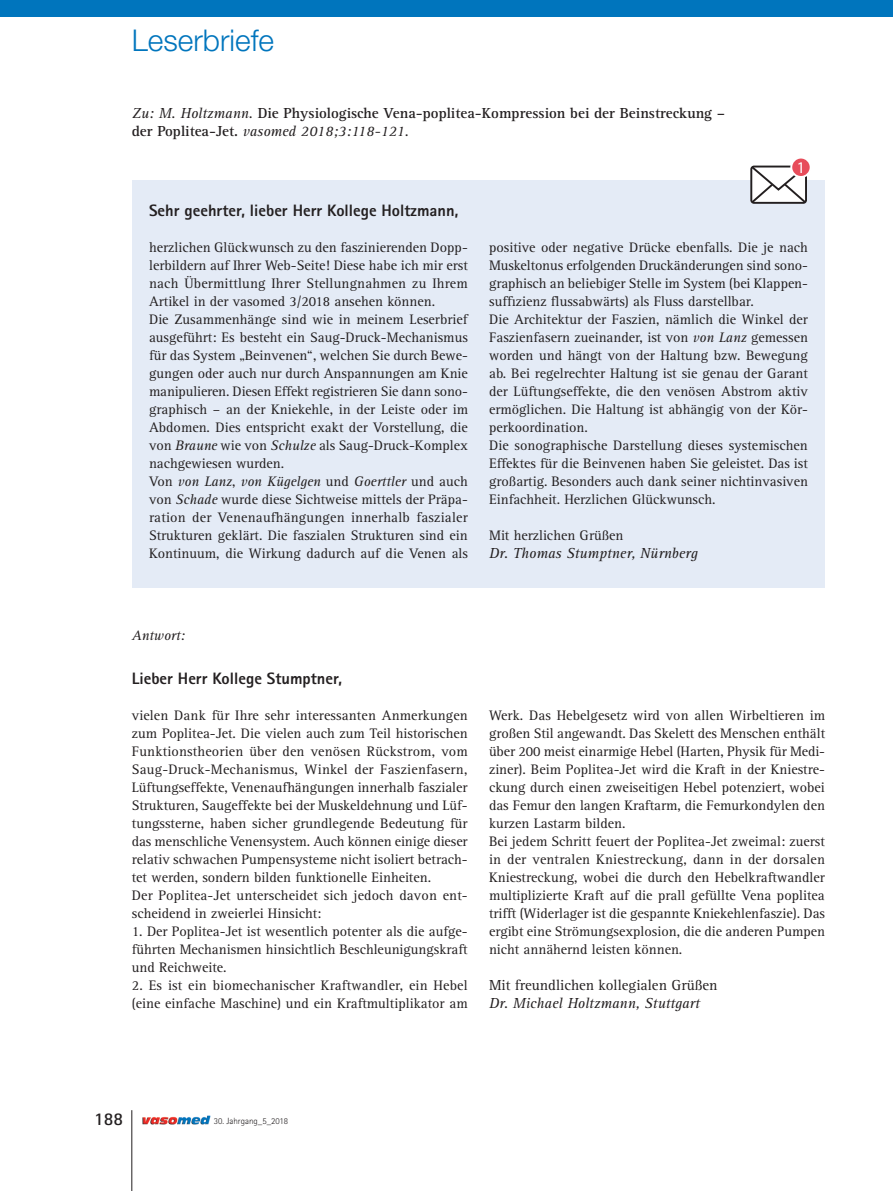
<style>
.page{position:relative;width:893px;height:1191px;background:#fff}
.page>*{position:absolute;margin:0;border:0;box-sizing:border-box;transform-origin:0 0}
.t1{font:300 30px "Helvetica Neue LT Std";color:#0075bd}
.t2{font:700 18px "Rotis Sans Serif Std";color:#231f20}
._03_Sub_11_Kopie{font:800 16.5px "Rotis Sans Serif Std";color:#231f20}
.t3{font:16.35px "Myriad Pro";color:#fff}
._03_Autoren{font:700 15px/18px "Rotis Serif Std";color:#231f20}
._03_Inhalt_Autoren{font:15px/18px "Rotis Serif Std";color:#231f20}
._03_Inhalt_Autoren-2{font:italic 15px "Rotis Serif Std";color:#231f20}
._03_Body{font:14.25px/18px "Rotis Serif Std";color:#231f20;text-align:justify}
._03_Body-2{font:italic 14.25px "Rotis Serif Std";color:#231f20}
.t4{font:300 9px "Rotis Sans Serif Std";color:#231f20}
.s1{font-weight:400;font-style:italic}
.s2{font-style:italic}
</style>
<div class="page">
<img style="left:142px;top:1115px;width:68px;height:9px">
<hr style="left:132px;top:1110px;width:1px;height:81px;background:#231f20">
<div style="left:0;top:0;width:893px;height:17px;background:#0075bd"></div>
<div style="left:132px;top:180px;width:693px;height:407px;background:#e4ebf6"></div>
<svg style="left:750px;top:165px;width:57px;height:39px"></svg>
<div style="left:791px;top:158px;width:20px;height:19px;background:#e74c5a;border-radius:50%"></div>
<div style="left:790px;top:157px;width:22px;height:21px;border:2px solid #fff;border-radius:50%"></div>
<h1 class="t1" style="left:132px;top:22px;width:144px">Leserbriefe</h1>
<p class="_03_Autoren" style="left:132px;top:105px;width:595px"><span class="s1">Zu: M. Holtzmann.</span> Die Physiologische Vena-poplitea-Kompression bei der Beinstreckung – der Poplitea-Jet. <span class="s1">vasomed 2018;3:118-121.</span></p>
<p class="t3" style="left:797px;top:157px;width:10px">1</p>
<p class="_03_Sub_11_Kopie" style="left:149px;top:200px;width:311px">Sehr geehrter, lieber Herr Kollege Holtzmann,</p>
<p class="_03_Body" style="left:149px;top:239px;width:320px">herzlichen Glückwunsch zu den faszinierenden Dopp&shy;lerbildern auf Ihrer Web-Seite! Diese habe ich mir erst nach Übermittlung Ihrer Stellungnahmen zu Ihrem Artikel in der vasomed 3/2018 ansehen können.</p>
<p class="_03_Body" style="left:149px;top:311px;width:321px">Die Zusammenhänge sind wie in meinem Leserbrief ausgeführt: Es besteht ein Saug-Druck-Mechanismus für das System „Beinvenen“, welchen Sie durch Bewe&shy;gungen oder auch nur durch Anspannungen am Knie manipulieren. Diesen Effekt registrieren Sie dann sono&shy;graphisch – an der Kniekehle, in der Leiste oder im Abdomen. Dies entspricht exakt der Vorstellung, die von <span class="s2">Braune</span> wie von <span class="s2">Schulze</span> als Saug-Druck-Komplex nachgewiesen wurden.</p>
<p class="_03_Body" style="left:149px;top:473px;width:321px">Von <span class="s2">von Lanz</span>, <span class="s2">von Kügelgen</span> und <span class="s2">Goerttler</span> und auch von <span class="s2">Schade</span> wurde diese Sichtweise mittels der Präpa&shy;ration der Venenaufhängungen innerhalb faszialer Strukturen geklärt. Die faszialen Strukturen sind ein Kontinuum, die Wirkung dadurch auf die Venen als</p>
<p class="_03_Body" style="left:489px;top:239px;width:320px">positive oder negative Drücke ebenfalls. Die je nach Muskeltonus erfolgenden Druckänderungen sind sono&shy;graphisch an beliebiger Stelle im System (bei Klappen&shy;suffizienz flussabwärts) als Fluss darstellbar.</p>
<p class="_03_Body" style="left:489px;top:311px;width:320px">Die Architektur der Faszien, nämlich die Winkel der Faszienfasern zueinander, ist von <span class="s2">von Lanz</span> gemessen worden und hängt von der Haltung bzw. Bewegung ab. Bei regelrechter Haltung ist sie genau der Garant der Lüftungseffekte, die den venösen Abstrom aktiv ermöglichen. Die Haltung ist abhängig von der Kör&shy;perkoordination.</p>
<p class="_03_Body" style="left:489px;top:437px;width:320px">Die sonographische Darstellung dieses systemischen Effektes für die Beinvenen haben Sie geleistet. Das ist großartig. Besonders auch dank seiner nichtinvasiven Einfachheit. Herzlichen Glückwunsch.</p>
<p class="_03_Body" style="left:489px;top:527px;width:136px">Mit herzlichen Grüßen</p>
<p class="_03_Inhalt_Autoren-2" style="left:489px;top:545px;width:210px">Dr. Thomas Stumptner, Nürnberg</p>
<p class="_03_Body-2" style="left:132px;top:627px;width:55px">Antwort:</p>
<p class="_03_Sub_11_Kopie" style="left:132px;top:668px;width:212px">Lieber Herr Kollege Stumptner,</p>
<p class="_03_Body" style="left:132px;top:707px;width:338px">vielen Dank für Ihre sehr interessanten Anmerkungen zum Poplitea-Jet. Die vielen auch zum Teil historischen Funktionstheorien über den venösen Rückstrom, vom Saug-Druck-Mechanismus, Winkel der Faszienfasern, Lüftungseffekte, Venenaufhängungen innerhalb faszialer Strukturen, Saugeffekte bei der Muskeldehnung und Lüf&shy;tungssterne, haben sicher grundlegende Bedeutung für das menschliche Venensystem. Auch können einige dieser relativ schwachen Pumpensysteme nicht isoliert betrach&shy;tet werden, sondern bilden funktionelle Einheiten.</p>
<p class="_03_Body" style="left:132px;top:887px;width:337px">Der Poplitea-Jet unterscheidet sich jedoch davon ent&shy;scheidend in zweierlei Hinsicht:</p>
<p class="_03_Body" style="left:132px;top:923px;width:337px">1. Der Poplitea-Jet ist wesentlich potenter als die aufge&shy;führten Mechanismen hinsichtlich Beschleunigungskraft und Reichweite.</p>
<p class="_03_Body" style="left:132px;top:977px;width:337px">2. Es ist ein biomechanischer Kraftwandler, ein Hebel (eine einfache Maschine) und ein Kraftmultiplikator am</p>
<p class="_03_Body" style="left:489px;top:707px;width:338px">Werk. Das Hebelgesetz wird von allen Wirbeltieren im großen Stil angewandt. Das Skelett des Menschen enthält über 200 meist einarmige Hebel (Harten, Physik für Medi&shy;ziner). Beim Poplitea-Jet wird die Kraft in der Kniestre&shy;ckung durch einen zweiseitigen Hebel potenziert, wobei das Femur den langen Kraftarm, die Femurkondylen den kurzen Lastarm bilden.</p>
<p class="_03_Body" style="left:489px;top:833px;width:338px">Bei jedem Schritt feuert der Poplitea-Jet zweimal: zuerst in der ventralen Kniestreckung, dann in der dorsalen Kniestreckung, wobei die durch den Hebelkraftwandler multiplizierte Kraft auf die prall gefüllte Vena poplitea trifft (Widerlager ist die gespannte Kniekehlenfaszie). Das ergibt eine Strömungsexplosion, die die anderen Pumpen nicht annähernd leisten können.</p>
<p class="_03_Inhalt_Autoren" style="left:489px;top:976px;width:230px">Mit freundlichen kollegialen Grüßen<br><span class="s2">Dr. Michael Holtzmann, Stuttgart</span></p>
<p class="t2" style="left:94px;top:1107px;width:30px">188</p>
<p class="t4" style="left:214px;top:1115px;width:76px">30. Jahrgang_5_2018</p>
</div>
